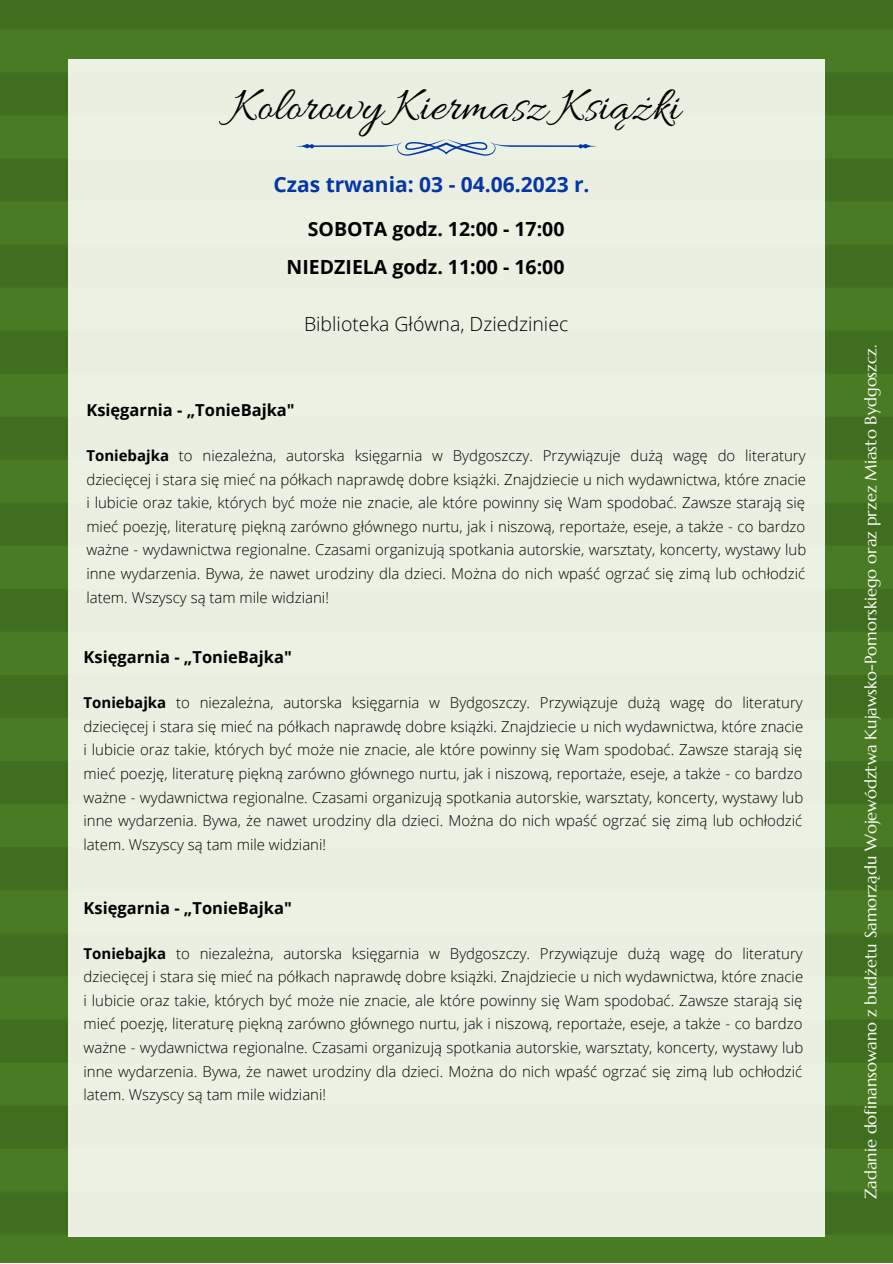
<style>
.page{position:relative;width:893px;height:1264px;background:#fff}
.page>*{position:absolute;margin:0;border:0;box-sizing:border-box;transform-origin:0 0}
.t1{font:48.45px "Allura";color:#000}
.t2{font:700 21px "Open Sans";color:#0536a7}
.t3{font:700 19.5px "Open Sans";color:#000}
.t4{font:300 19.5px "Open Sans";color:#000}
.t5{font:16.5px "Marcellus";color:#fffffa}
.t6{font:700 16.5px "Open Sans";color:#000}
.t7{font:300 15px/23.5px "Open Sans";color:#000;text-align:justify}
.s1{font-weight:700}
</style>
<div class="page">
<img style="left:0;top:0;width:892px;height:1262px">
<div style="left:68px;top:59px;width:756px;height:1177px;background:#eaefe2"></div>
<svg style="left:296px;top:139px;width:301px;height:17px"></svg>
<p class="t1" style="left:230px;top:79px;width:451px">Kolorowy Kiermasz Książki</p>
<p class="t2" style="left:273px;top:169px;width:317px">Czas trwania: 03 - 04.06.2023 r.</p>
<p class="t3" style="left:308px;top:215px;width:258px">SOBOTA godz. 12:00 - 17:00</p>
<p class="t3" style="left:286px;top:253px;width:279px">NIEDZIELA godz. 11:00 - 16:00</p>
<p class="t4" style="left:304px;top:310px;width:266px">Biblioteka Główna, Dziedziniec</p>
<p class="t6" style="left:86px;top:398px;width:210px">Księgarnia - „TonieBajka"</p>
<p class="t7" style="left:86px;top:443px;width:721px"><span class="s1">Toniebajka</span> to niezależna, autorska księgarnia w Bydgoszczy. Przywiązuje dużą wagę do literatury dziecięcej i stara się mieć na półkach naprawdę dobre książki. Znajdziecie u nich wydawnictwa, które znacie i lubicie oraz takie, których być może nie znacie, ale które powinny się Wam spodobać. Zawsze starają się mieć poezję, literaturę piękną zarówno głównego nurtu, jak i niszową, reportaże, eseje, a także - co bardzo ważne - wydawnictwa regionalne. Czasami organizują spotkania autorskie, warsztaty, koncerty, wystawy lub inne wydarzenia. Bywa, że nawet urodziny dla dzieci. Można do nich wpaść ogrzać się zimą lub ochłodzić latem. Wszyscy są tam mile widziani!</p>
<p class="t6" style="left:84px;top:645px;width:210px">Księgarnia - „TonieBajka"</p>
<p class="t7" style="left:84px;top:690px;width:721px"><span class="s1">Toniebajka</span> to niezależna, autorska księgarnia w Bydgoszczy. Przywiązuje dużą wagę do literatury dziecięcej i stara się mieć na półkach naprawdę dobre książki. Znajdziecie u nich wydawnictwa, które znacie i lubicie oraz takie, których być może nie znacie, ale które powinny się Wam spodobać. Zawsze starają się mieć poezję, literaturę piękną zarówno głównego nurtu, jak i niszową, reportaże, eseje, a także - co bardzo ważne - wydawnictwa regionalne. Czasami organizują spotkania autorskie, warsztaty, koncerty, wystawy lub inne wydarzenia. Bywa, że nawet urodziny dla dzieci. Można do nich wpaść ogrzać się zimą lub ochłodzić latem. Wszyscy są tam mile widziani!</p>
<p class="t6" style="left:84px;top:896px;width:210px">Księgarnia - „TonieBajka"</p>
<p class="t7" style="left:84px;top:941px;width:721px"><span class="s1">Toniebajka</span> to niezależna, autorska księgarnia w Bydgoszczy. Przywiązuje dużą wagę do literatury dziecięcej i stara się mieć na półkach naprawdę dobre książki. Znajdziecie u nich wydawnictwa, które znacie i lubicie oraz takie, których być może nie znacie, ale które powinny się Wam spodobać. Zawsze starają się mieć poezję, literaturę piękną zarówno głównego nurtu, jak i niszową, reportaże, eseje, a także - co bardzo ważne - wydawnictwa regionalne. Czasami organizują spotkania autorskie, warsztaty, koncerty, wystawy lub inne wydarzenia. Bywa, że nawet urodziny dla dzieci. Można do nich wpaść ogrzać się zimą lub ochłodzić latem. Wszyscy są tam mile widziani!</p>
<p class="t5" style="left:860px;top:1199px;width:856px;rotate:-90deg">Zadanie dofinansowano z budżetu Samorządu Województwa Kujawsko-Pomorskiego oraz przez Miasto Bydgoszcz.</p>
</div>
